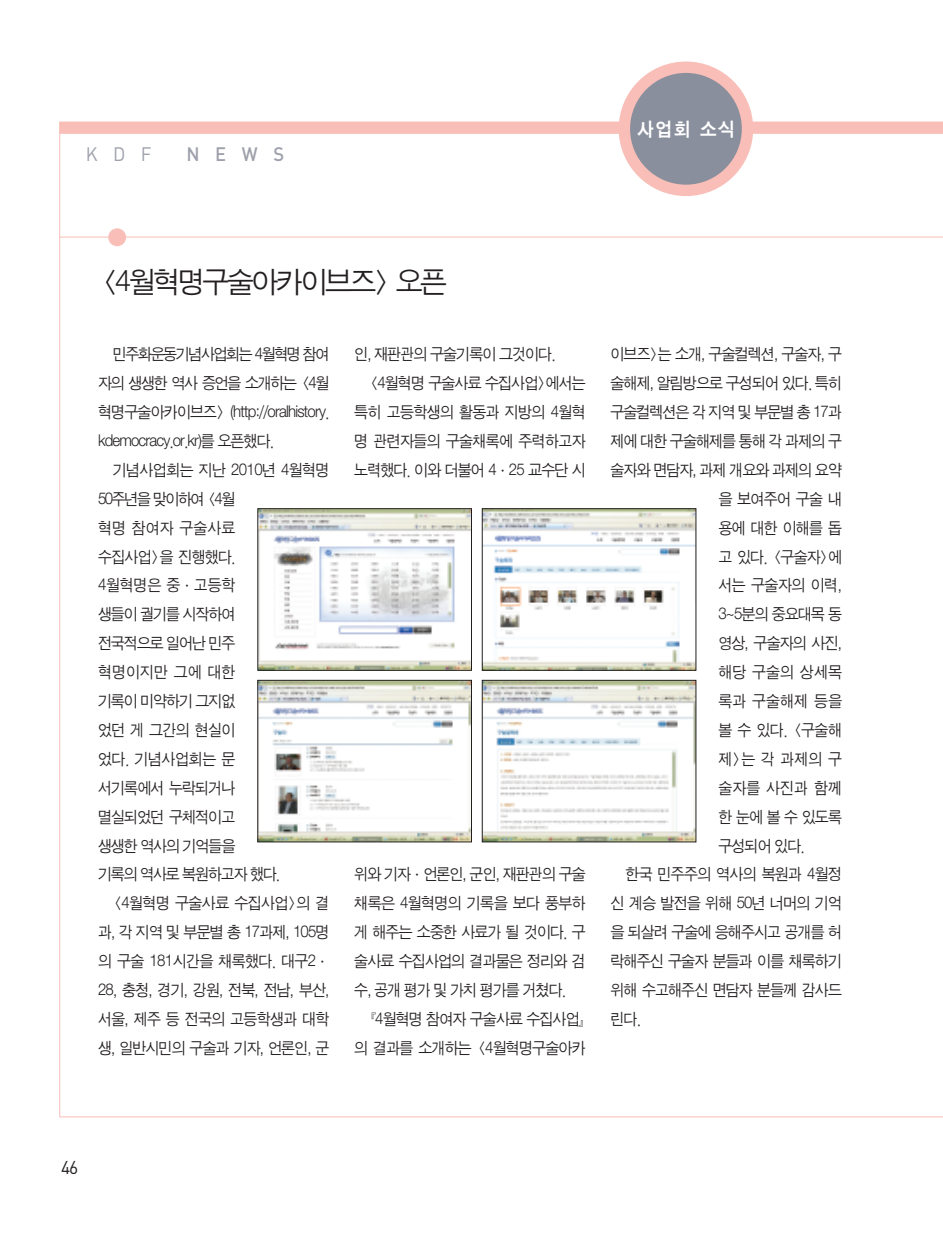
<style>
.page{position:relative;width:943px;height:1241px;background:#fff}
.page>*{position:absolute;margin:0;border:0;box-sizing:border-box;transform-origin:0 0}
.t1{font:29.75px "Sand Jg";letter-spacing:-.075em;color:#231f20}
.t2{font:19.25px "Sand Kg";color:#fff;scale:.95 1}
.t3{font:500 19.25px "DIN";color:#9ea1ac;scale:.95 1}
.t4{font:19.25px "DIN";color:#9ea1ac;scale:.95 1}
.t5{font:18.38px "DIN";color:#231f20;scale:.95 1}
.t6{font:16.28px/28.9px "Sand Jg";letter-spacing:-.055em;color:#231f20;text-align:justify;scale:.95 1}
.t7{font:16.28px "Sand Jg";letter-spacing:-.035em;color:#231f20;scale:.95 1}
.t8{font:16.28px "Sand Jg";letter-spacing:.235em;color:#231f20;scale:.95 1}
</style>
<div class="page">
<div style="left:60px;top:121px;width:883px;height:13px;background:#f9beb7"></div>
<hr style="left:60px;top:1116px;width:883px;height:1px;background:#f9beb7">
<svg style="left:618px;top:61px;width:135px;height:135px"></svg>
<hr style="left:59px;top:122px;width:1px;height:994px;background:#f9beb7">
<hr style="left:60px;top:236px;width:883px;height:1px;background:#f9beb7">
<img style="left:259px;top:510px;width:211px;height:158px">
<div style="left:257px;top:508px;width:215px;height:162px;border:1px solid #231f20"></div>
<img style="left:484px;top:510px;width:210px;height:158px">
<div style="left:482px;top:508px;width:214px;height:162px;border:1px solid #231f20"></div>
<img style="left:259px;top:682px;width:211px;height:158px">
<div style="left:257px;top:680px;width:215px;height:162px;border:1px solid #231f20"></div>
<img style="left:484px;top:682px;width:210px;height:158px">
<div style="left:482px;top:680px;width:214px;height:162px;border:1px solid #231f20"></div>
<div style="left:108px;top:228px;width:18px;height:18px;background:#f9beb7;border-radius:50%"></div>
<p class="t4" style="left:86px;top:143px;width:70px">KDF</p>
<p class="t3" style="left:186px;top:143px;width:104px">NEWS</p>
<p class="t2" style="left:637px;top:119px;width:104px">사업회 소식</p>
<h1 class="t1" style="left:100px;top:267px;width:348px">&lt;4월혁명구술아카이브즈&gt; 오픈</h1>
<p class="t6" style="left:98px;top:340px;width:245px;text-indent:15px">민주화운동기념사업회는 4월혁명 참여 자의 생생한 역사 증언을 소개하는 &lt;4월 혁명구술아카이브즈&gt; (http://oralhistory. kdemocracy.or.kr)를 오픈했다.</p>
<p class="t6" style="left:98px;top:456px;width:245px;text-align:left;text-indent:15px">기념사업회는 지난 2010년 4월혁명<br>50주년을 맞이하여 &lt;4월<br>혁명 참여자 구술사료<br>수집사업&gt;을 진행했다.<br>4월혁명은 중·고등학<br>생들이 궐기를 시작하여<br>전국적으로 일어난 민주<br>혁명이지만 그에 대한<br>기록이 미약하기 그지없<br>었던 게 그간의 현실이<br>었다. 기념사업회는 문<br>서기록에서 누락되거나<br>멸실되었던 구체적이고<br>생생한 역사의 기억들을<br>기록의 역사로 복원하고자 했다.</p>
<p class="t6" style="left:98px;top:889px;width:245px;text-indent:15px">&lt;4월혁명 구술사료 수집사업&gt;의 결 과, 각 지역 및 부문별 총 17과제, 105명 의 구술 181시간을 채록했다. 대구2· 28, 충청, 경기, 강원, 전북, 전남, 부산, 서울, 제주 등 전국의 고등학생과 대학 생, 일반시민의 구술과 기자, 언론인, 군</p>
<p class="t6" style="left:354px;top:340px;width:213px">인, 재판관의 구술기록이 그것이다.</p>
<p class="t6" style="left:369px;top:369px;width:229px">&lt;4월혁명 구술사료 수집사업&gt;에서는</p>
<p class="t7" style="left:354px;top:404px;width:245px">특히 고등학생의 활동과 지방의 4월혁</p>
<p class="t7" style="left:354px;top:433px;width:245px">명 관련자들의 구술채록에 주력하고자</p>
<p class="t6" style="left:354px;top:456px;width:245px">노력했다. 이와 더불어 4·25 교수단 시</p>
<p class="t6" style="left:354px;top:860px;width:245px">위와 기자·언론인, 군인, 재판관의 구술</p>
<p class="t7" style="left:354px;top:895px;width:245px">채록은 4월혁명의 기록을 보다 풍부하</p>
<p class="t6" style="left:354px;top:918px;width:245px">게 해주는 소중한 사료가 될 것이다. 구</p>
<p class="t6" style="left:354px;top:947px;width:245px">술사료 수집사업의 결과물은 정리와 검</p>
<p class="t6" style="left:354px;top:975px;width:224px">수, 공개 평가 및 가치 평가를 거쳤다.</p>
<p class="t6" style="left:362px;top:1004px;width:244px">『4월혁명 참여자 구술사료 수집사업』</p>
<p class="t6" style="left:354px;top:1033px;width:245px">의 결과를 소개하는 &lt;4월혁명구술아카</p>
<p class="t6" style="left:610px;top:340px;width:245px">이브즈&gt;는 소개, 구술컬렉션, 구술자, 구</p>
<p class="t6" style="left:610px;top:369px;width:245px">술해제, 알림방으로 구성되어 있다. 특히</p>
<p class="t6" style="left:610px;top:398px;width:245px">구술컬렉션은 각 지역 및 부문별 총 17과</p>
<p class="t6" style="left:610px;top:427px;width:245px">제에 대한 구술해제를 통해 각 과제의 구</p>
<p class="t6" style="left:610px;top:456px;width:245px">술자와 면담자, 과제 개요와 과제의 요약</p>
<p class="t6" style="left:718px;top:485px;width:132px">을 보여주어 구술 내</p>
<p class="t6" style="left:718px;top:513px;width:132px">용에 대한 이해를 돕</p>
<p class="t6" style="left:718px;top:542px;width:132px">고 있다. &lt;구술자&gt;에</p>
<p class="t6" style="left:718px;top:571px;width:132px">서는 구술자의 이력,</p>
<p class="t6" style="left:718px;top:600px;width:132px">3~5분의 중요대목 동</p>
<p class="t6" style="left:718px;top:629px;width:132px">영상, 구술자의 사진,</p>
<p class="t6" style="left:718px;top:658px;width:132px">해당 구술의 상세목</p>
<p class="t6" style="left:718px;top:687px;width:132px">록과 구술해제 등을</p>
<p class="t6" style="left:718px;top:716px;width:132px">볼 수 있다. &lt;구술해</p>
<p class="t6" style="left:718px;top:744px;width:132px">제&gt;는 각 과제의 구</p>
<p class="t6" style="left:718px;top:773px;width:132px">술자를 사진과 함께</p>
<p class="t8" style="left:718px;top:808px;width:132px">한눈에볼수있도록</p>
<p class="t6" style="left:718px;top:831px;width:92px">구성되어 있다.</p>
<p class="t6" style="left:625px;top:860px;width:229px">한국 민주주의 역사의 복원과 4월정</p>
<p class="t6" style="left:610px;top:889px;width:245px">신 계승 발전을 위해 50년 너머의 기억</p>
<p class="t6" style="left:610px;top:918px;width:245px">을 되살려 구술에 응해주시고 공개를 허</p>
<p class="t6" style="left:610px;top:947px;width:245px">락해주신 구술자 분들과 이를 채록하기</p>
<p class="t6" style="left:610px;top:975px;width:245px">위해 수고해주신 면담자 분들께 감사드</p>
<p class="t6" style="left:610px;top:1004px;width:33px">린다.</p>
<p class="t5" style="left:61px;top:1156px;width:19px">46</p>
</div>
